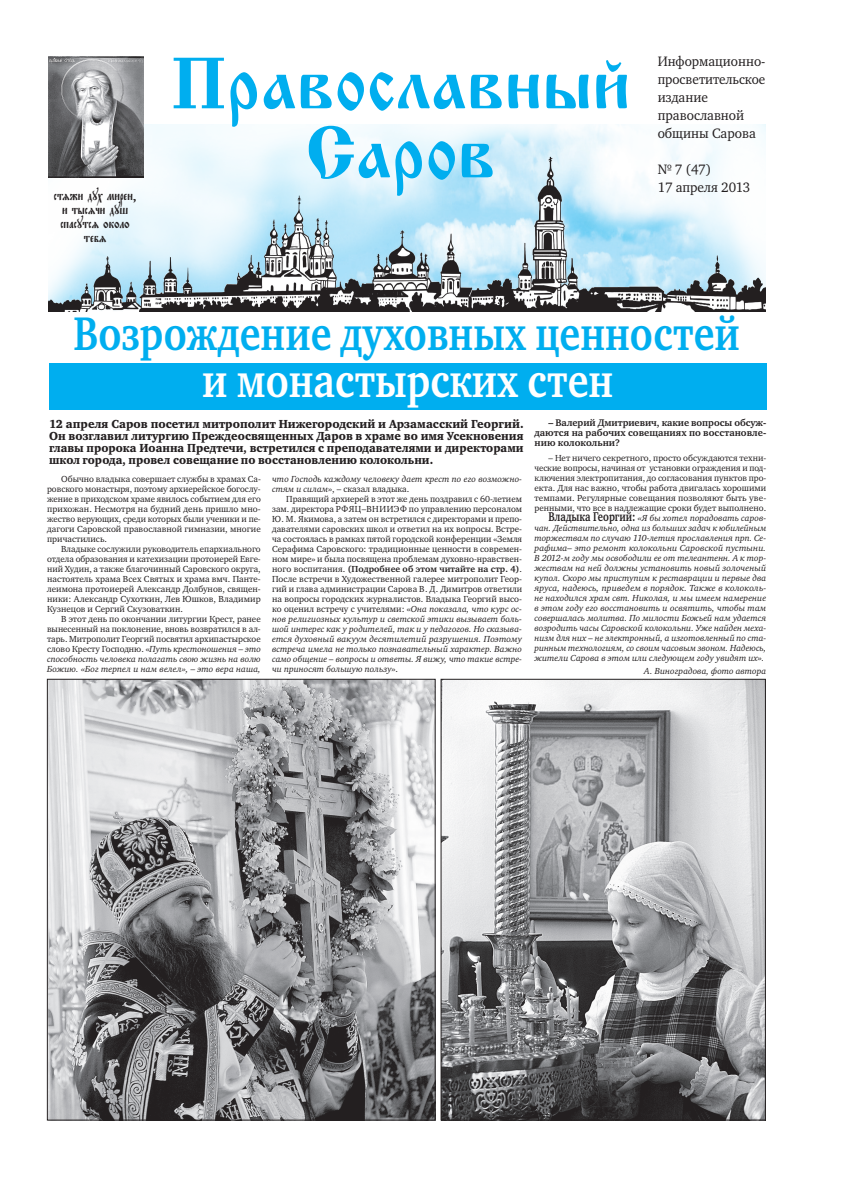
<style>
.page{position:relative;width:842px;height:1191px;background:#fff}
.page>*{position:absolute;margin:0;border:0;box-sizing:border-box;transform-origin:0 0}
.t1{font:76px/69px "Cyrillic Old";color:#00aeef;text-align:center}
.t2{font:700 48.4px "Charter C";color:#00aeef;scale:.82 1}
.t3{font:700 48.4px "Charter C";color:#fff;scale:.82 1}
.t4{font:14px/18px "Charter C";color:#231f20;scale:.95 1}
.t5{font:14px/14px "Evangelie C";color:#231f20;text-align:center}
.t6{font:14px/18px "Charter C";color:#231f20;scale:.96 1}
.t7{font:12px/12px "Charter Black C";color:#231f20;text-align:justify;scale:.93 1}
.t8{font:700 9.9px/10px "Charter C";color:#231f20;text-align:justify}
.t9{font:9px/10px "Charter C";color:#231f20;text-align:justify}
.t10{font:italic 9px/10px "Charter C";color:#231f20}
.s1{font-style:italic}
.s2{font-style:normal}
.s3{font-weight:700}
.s4{font-weight:700;font-style:normal;font-size:13px}
</style>
<div class="page">
<img style="left:48px;top:124px;width:717px;height:188px">
<img style="left:48px;top:57px;width:95px;height:120px">
<div style="left:49px;top:364px;width:717px;height:46px;background:#00aeef"></div>
<img style="left:443px;top:681px;width:321px;height:437px">
<div style="left:441px;top:679px;width:325px;height:441px;border:1px solid #231f20"></div>
<img style="left:49px;top:681px;width:384px;height:437px">
<h3 class="t5" style="left:54px;top:188px;width:84px">стяжи дух мирен, и тысячи душ спасутся около тебя</h3>
<h1 class="t1" style="left:171px;top:50px;width:461px">Православный<br>Саров</h1>
<h3 class="t4" style="left:658px;top:52px;width:115px">Информационно&shy;просветительское издание православной общины Сарова</h3>
<h3 class="t6" style="left:658px;top:160px;width:98px">№ 7 (47)<br>17 апреля 2013</h3>
<h2 class="t2" style="left:74px;top:307px;width:814px">Возрождение духовных ценностей</h2>
<h2 class="t3" style="left:202px;top:354px;width:503px">и монастырских стен</h2>
<p class="t7" style="left:49px;top:418px;width:512px">12 апреля Саров посетил митрополит Нижегородский и Арзамасский Георгий.<br>Он возглавил литургию Преждеосвященных Даров в храме во имя Усекновения главы пророка Иоанна Предтечи, встретился с преподавателями и директорами школ города, провел совещание по восстановлению колокольни.</p>
<p class="t9" style="left:47px;top:474px;width:215px;text-indent:14px">Обычно владыка совершает службы в храмах Са&shy;ровского монастыря, поэтому архиерейское богослу&shy;жение в приходском храме явилось событием для его прихожан. Несмотря на будний день пришло мно&shy;жество верующих, среди которых были ученики и пе&shy;дагоги Саровской православной гимназии, многие причастились.</p>
<p class="t9" style="left:47px;top:544px;width:215px;text-indent:14px">Владыке сослужили руководитель епархиального отдела образования и катехизации протоиерей Евге&shy;ний Худин, а также благочинный Саровского округа, настоятель храма Всех Святых и храма вмч. Панте&shy;леимона протоиерей Александр Долбунов, священ&shy;ники: Александр Сухоткин, Лев Юшков, Владимир Кузнецов и Сергий Скузоваткин.</p>
<p class="t9" style="left:47px;top:614px;width:215px;text-indent:14px">В этот день по окончании литургии Крест, ранее вынесенный на поклонение, вновь возвратился в ал&shy;тарь. Митрополит Георгий посвятил архипастырское слово Кресту Господню. «<span class="s1">Путь крестоношения – это способность человека полагать свою жизнь на волю Божию. «Бог терпел и нам велел», – это вера наша,</span></p>
<p class="t10" style="left:272px;top:474px;width:251px">что Господь каждому человеку дает крест по его возможно&shy;стям и силам<span class="s2">», – сказал владыка.</span></p>
<p class="t9" style="left:272px;top:493px;width:252px;text-indent:14px">Правящий архиерей в этот же день поздравил с 60-летием зам. директора РФЯЦ–ВНИИЭФ по управлению персоналом Ю. М. Якимова, а затем он встретился с директорами и препо&shy;давателями саровских школ и ответил на их вопросы. Встре&shy;ча состоялась в рамках пятой городской конференции «Земля Серафима Саровского: традиционные ценности в современ&shy;ном мире» и была посвящена проблемам духовно-нравствен&shy;ного воспитания. <span class="s3">(Подробнее об этом читайте на стр. 4)</span>.<br>После встречи в Художественной галерее митрополит Геор&shy;гий и глава администрации Сарова В. Д. Димитров ответили на вопросы городских журналистов. Владыка Георгий высо&shy;ко оценил встречу с учителями: «<span class="s1">Она показала, что курс ос&shy;нов религиозных культур и светской этики вызывает боль&shy;шой интерес как у родителей, так и у педагогов. Но сказыва&shy;ется духовный вакуум десятилетий разрушения. Поэтому встреча имела не только познавательный характер. Важно само общение – вопросы и ответы. Я вижу, что такие встре&shy;чи приносят большую пользу</span>».</p>
<p class="t8" style="left:534px;top:417px;width:233px;text-indent:14px">– Валерий Дмитриевич, какие вопросы обсуж&shy;даются на рабочих совещаниях по восстановле&shy;нию колокольни?</p>
<p class="t10" style="left:534px;top:453px;width:233px;text-align:right"><span class="s2">– Нет ничего секретного, просто обсуждаются техни&shy;ческие вопросы, начиная от установки ограждения и под&shy;ключения электропитания, до согласования пунктов про&shy;екта. Для нас важно, чтобы работа двигалась хорошими темпами. Регулярные совещания позволяют быть уве&shy;ренными, что все в надлежащие сроки будет выполнено.<br></span><span class="s4">Владыка Георгий:</span> «Я бы хотел порадовать саров&shy;чан. Действительно, одна из больших задач к юбилейным торжествам по случаю 110-летия прославления прп. Се&shy;рафима– это ремонт колокольни Саровской пустыни.<br>В 2012-м году мы освободили ее от телеантенн. А к тор&shy;жествам на ней должны установить новый золоченый купол. Скоро мы приступим к реставрации и первые два яруса, надеюсь, приведем в порядок. Также в колоколь&shy;не находился храм свт. Николая, и мы имеем намерение в этом году его восстановить и освятить, чтобы там совершалась молитва. По милости Божьей нам удается возродить часы Саровской колокольни. Уже найден меха&shy;низм для них – не электронный, а изготовленный по ста&shy;ринным технологиям, со своим часовым звоном. Надеюсь, жители Сарова в этом или следующем году увидят их».</p>
<p class="t10" style="left:644px;top:666px;width:124px">А. Виноградова, фото автора</p>
</div>
